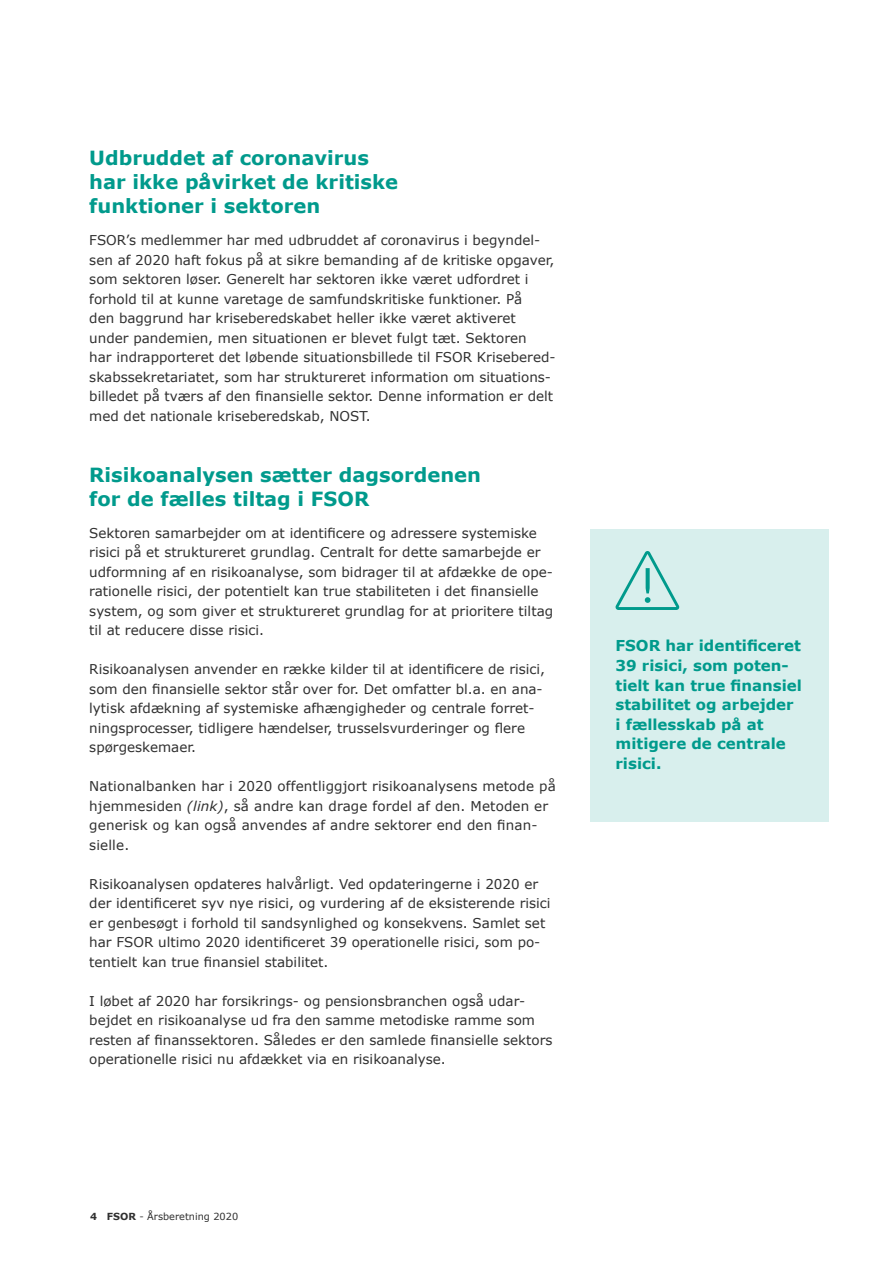
<style>
.page{position:relative;width:893px;height:1263px;background:#fff}
.page>*{position:absolute;margin:0;border:0;box-sizing:border-box;transform-origin:0 0}
.H1_-_Fsor_3_linjer{font:700 19.5px/24px "Verdana";color:#009a8c}
.H1_-_Fsor_2_linjer{font:700 19.5px/24px "Verdana";color:#009a8c}
.ikon_tekst{font:700 15px/19.5px "Verdana";color:#009a8c}
.Brøed_-_Fsor{font:13.5px/19.5px "Verdana";color:#303030}
.t1{font:9.75px "Verdana";color:#303030}
.s1{font-style:italic}
.s2{font-weight:700}
</style>
<div class="page">
<div style="left:590px;top:529px;width:238px;height:293px;background:#d8efed"></div>
<svg style="left:615px;top:551px;width:64px;height:59px"></svg>
<p class="H1_-_Fsor_3_linjer" style="left:89px;top:145px;width:310px">Udbruddet af coronavirus har ikke påvirket de kritiske funktioner i sektoren</p>
<p class="Brøed_-_Fsor" style="left:89px;top:230px;width:468px">FSOR’s medlemmer har med udbruddet af coronavirus i begyndel&shy;sen af 2020 haft fokus på at sikre bemanding af de kritiske opgaver, som sektoren løser. Generelt har sektoren ikke været udfordret i forhold til at kunne varetage de samfundskritiske funktioner. På<br>den baggrund har kriseberedskabet heller ikke været aktiveret under pandemien, men situationen er blevet fulgt tæt. Sektoren<br>har indrapporteret det løbende situationsbillede til FSOR Krisebered&shy;skabssekretariatet, som har struktureret information om situations&shy;billedet på tværs af den finansielle sektor. Denne information er delt med det nationale kriseberedskab, NOST.</p>
<p class="H1_-_Fsor_2_linjer" style="left:89px;top:463px;width:393px">Risikoanalysen sætter dagsordenen for de fælles tiltag i FSOR</p>
<p class="Brøed_-_Fsor" style="left:89px;top:523px;width:465px">Sektoren samarbejder om at identificere og adressere systemiske risici på et struktureret grundlag. Centralt for dette samarbejde er udformning af en risikoanalyse, som bidrager til at afdække de ope&shy;rationelle risici, der potentielt kan true stabiliteten i det finansielle system, og som giver et struktureret grundlag for at prioritere tiltag til at reducere disse risici.</p>
<p class="Brøed_-_Fsor" style="left:89px;top:659px;width:457px">Risikoanalysen anvender en række kilder til at identificere de risici, som den finansielle sektor står over for. Det omfatter bl.a. en ana&shy;lytisk afdækning af systemiske afhængigheder og centrale forret&shy;ningsprocesser, tidligere hændelser, trusselsvurderinger og flere spørgeskemaer.</p>
<p class="Brøed_-_Fsor" style="left:89px;top:776px;width:468px">Nationalbanken har i 2020 offentliggjort risikoanalysens metode på hjemmesiden <span class="s1">(link)</span>, så andre kan drage fordel af den. Metoden er generisk og kan også anvendes af andre sektorer end den finan&shy;sielle.</p>
<p class="Brøed_-_Fsor" style="left:89px;top:874px;width:463px">Risikoanalysen opdateres halvårligt. Ved opdateringerne i 2020 er der identificeret syv nye risici, og vurdering af de eksisterende risici er genbesøgt i forhold til sandsynlighed og konsekvens. Samlet set har FSOR ultimo 2020 identificeret 39 operationelle risici, som po&shy;tentielt kan true finansiel stabilitet.</p>
<p class="Brøed_-_Fsor" style="left:89px;top:991px;width:465px">I løbet af 2020 har forsikrings- og pensionsbranchen også udar&shy;bejdet en risikoanalyse ud fra den samme metodiske ramme som resten af finanssektoren. Således er den samlede finansielle sektors operationelle risici nu afdækket via en risikoanalyse.</p>
<p class="t1" style="left:90px;top:1210px;width:150px"><span class="s2">4 FSOR</span> - Årsberetning 2020</p>
<p class="ikon_tekst" style="left:615px;top:636px;width:188px">FSOR har identificeret<br>39 risici, som poten&shy;tielt kan true finansiel stabilitet og arbejder i fællesskab på at mitigere de centrale risici.</p>
</div>
